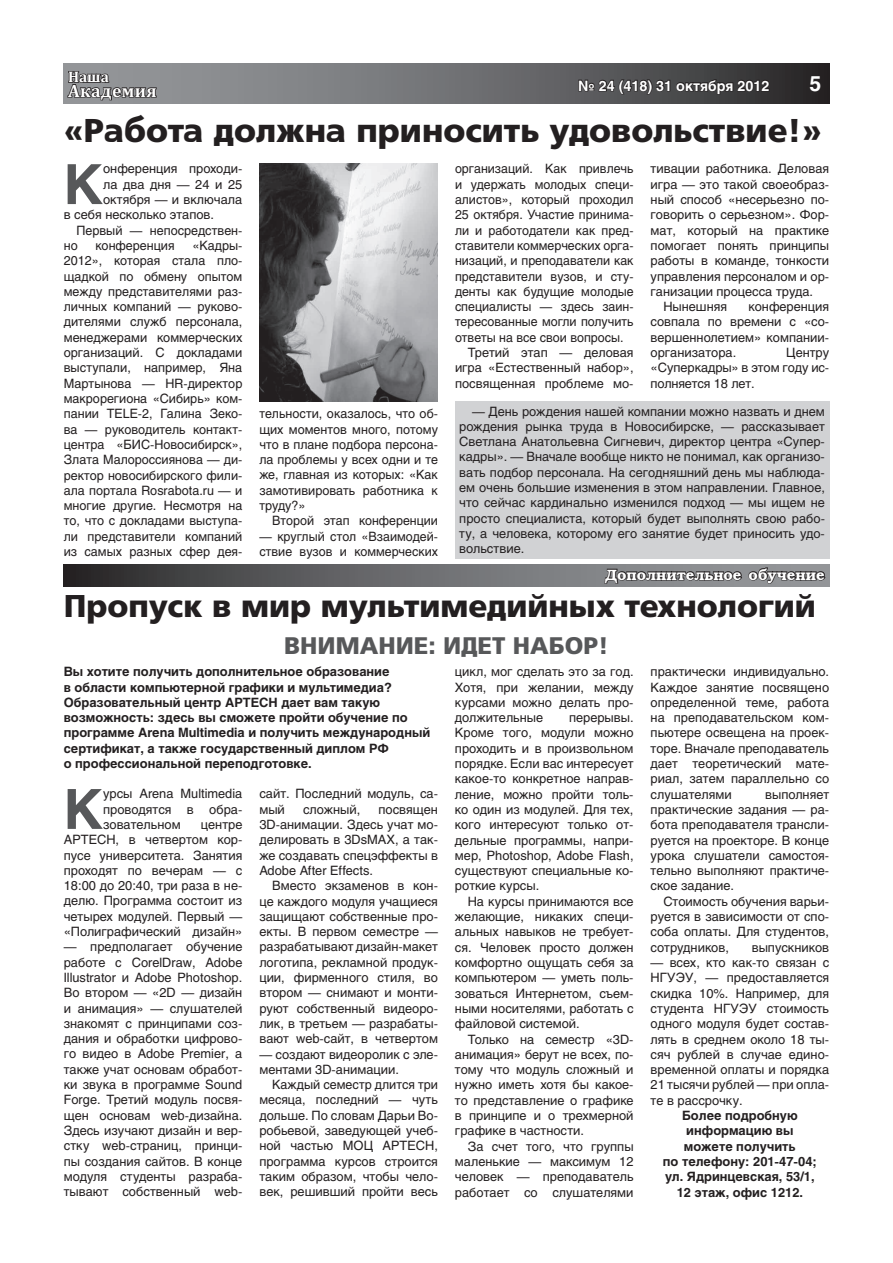
<style>
.page{position:relative;width:893px;height:1263px;background:#fff}
.page>*{position:absolute;margin:0;border:0;box-sizing:border-box;transform-origin:0 0}
.t1{font:700 54.9px "Helios";color:#57585a}
.t2{font:700 33px "AG Foreigner";color:#231f20}
.t3{font:700 31.5px "AG Foreigner";color:#231f20}
.t4{font:700 24px "AG Foreigner";color:#57585a}
.t5{font:700 21px "Helios";color:#fff}
.t6{font:700 17.85px "Cambria";letter-spacing:.02em;color:#fff}
.t7{font:700 15.3px "Cambria";color:#fff}
.t8{font:600 15px "Bookman C";color:#fff}
.t9{font:700 14.25px "Helios";color:#fff}
.t10{font:12.75px/15.3px "Helios";color:#231f20;text-align:justify}
.t11{font:700 12.75px/15.3px "Helios";color:#231f20}
</style>
<div class="page">
<svg style="left:64px;top:64px;width:765px;height:39px;background:#6a6b6e"></svg>
<svg style="left:66px;top:70px;width:92px;height:31px;background:#6b6b6d"></svg>
<svg style="left:578px;top:77px;width:192px;height:18px;background:#3b393b"></svg>
<svg style="left:64px;top:564px;width:765px;height:22px;background:#5e5e60"></svg>
<svg style="left:603px;top:564px;width:223px;height:20px;background:#68686a"></svg>
<div style="left:455px;top:401px;width:374px;height:158px;background:#d1d2d4"></div>
<img style="left:259px;top:164px;width:179px;height:238px">
<p class="t7" style="left:68px;top:66px;width:42px">Наша</p>
<h3 class="t6" style="left:68px;top:78px;width:90px">Академия</h3>
<p class="t9" style="left:578px;top:77px;width:193px">№ 24 (418) 31 октября 2012</p>
<h3 class="t5" style="left:809px;top:71px;width:13px">5</h3>
<h2 class="t2" style="left:64px;top:112px;width:760px">«Работа должна приносить удовольствие!»</h2>
<h1 class="t1" style="left:64px;top:153px;width:41px">К</h1>
<p class="t10" style="left:103px;top:161px;width:141px">онференция проходи-</p>
<p class="t10" style="left:455px;top:161px;width:180px">организаций. Как привлечь</p>
<p class="t10" style="left:455px;top:176px;width:180px">и удержать молодых специ-</p>
<p class="t10" style="left:455px;top:192px;width:180px">алистов», который проходил</p>
<p class="t10" style="left:455px;top:207px;width:180px">25 октября. Участие принима-</p>
<p class="t10" style="left:455px;top:222px;width:180px">ли и работодатели как пред-</p>
<p class="t10" style="left:455px;top:238px;width:180px">ставители коммерческих орга-</p>
<p class="t10" style="left:455px;top:253px;width:180px">низаций, и преподаватели как</p>
<p class="t10" style="left:455px;top:268px;width:180px">представители вузов, и сту-</p>
<p class="t10" style="left:455px;top:284px;width:180px">денты как будущие молодые</p>
<p class="t10" style="left:455px;top:299px;width:180px">специалисты — здесь заин-</p>
<p class="t10" style="left:455px;top:314px;width:180px">тересованные могли получить</p>
<p class="t10" style="left:455px;top:329px;width:170px">ответы на все свои вопросы.</p>
<p class="t10" style="left:468px;top:345px;width:167px">Третий этап — деловая</p>
<p class="t10" style="left:455px;top:360px;width:180px">игра «Естественный набор»,</p>
<p class="t10" style="left:455px;top:375px;width:180px">посвященная проблеме мо-</p>
<p class="t10" style="left:651px;top:161px;width:180px">тивации работника. Деловая</p>
<p class="t10" style="left:651px;top:176px;width:180px">игра — это такой своеобраз-</p>
<p class="t10" style="left:651px;top:192px;width:180px">ный способ «несерьезно по-</p>
<p class="t10" style="left:651px;top:207px;width:180px">говорить о серьезном». Фор-</p>
<p class="t10" style="left:651px;top:222px;width:180px">мат, который на практике</p>
<p class="t10" style="left:651px;top:238px;width:180px">помогает понять принципы</p>
<p class="t10" style="left:651px;top:253px;width:180px">работы в команде, тонкости</p>
<p class="t10" style="left:651px;top:268px;width:180px">управления персоналом и ор-</p>
<p class="t10" style="left:651px;top:284px;width:164px">ганизации процесса труда.</p>
<p class="t10" style="left:663px;top:299px;width:65px">Нынешняя</p>
<p class="t10" style="left:103px;top:176px;width:141px">ла два дня — 24 и 25</p>
<p class="t10" style="left:103px;top:192px;width:141px">октября — и включала</p>
<p class="t10" style="left:64px;top:207px;width:152px">в себя несколько этапов.</p>
<p class="t10" style="left:77px;top:222px;width:167px">Первый — непосредствен-</p>
<p class="t10" style="left:64px;top:238px;width:15px">но</p>
<p class="t10" style="left:96px;top:238px;width:81px">конференция</p>
<p class="t10" style="left:64px;top:238px;width:180px;text-indent:129px">«Кадры-2012», которая стала пло&shy;щадкой по обмену опытом между представителями раз&shy;личных компаний — руково&shy;дителями служб персонала, менеджерами коммерческих организаций. С докладами выступали, например, Яна Мартынова — HR-директор макрорегиона «Сибирь» ком&shy;пании TELE-2, Галина Зеко&shy;ва — руководитель контакт&shy;центра «БИС-Новосибирск», Злата Малороссиянова — ди&shy;ректор новосибирского фили&shy;ала портала Rosrabota.ru — и многие другие. Несмотря на то, что с докладами выступа&shy;ли представители компаний из самых разных сфер дея-</p>
<h3 class="t3" style="left:64px;top:588px;width:754px">Пропуск в мир мультимедийных технологий</h3>
<p class="t10" style="left:651px;top:299px;width:180px;text-indent:98px">конференция совпала по времени с «со&shy;вершеннолетием» компании&shy;организатора.</p>
<p class="t10" style="left:651px;top:345px;width:180px;text-indent:136px">Центру «Суперкадры» в этом году ис&shy;полняется 18 лет.</p>
<p class="t10" style="left:459px;top:403px;width:367px;text-indent:13px">— День рождения нашей компании можно назвать и днем рождения рынка труда в Новосибирске, — рассказывает Светлана Анатольевна Сигневич, директор центра «Супер&shy;кадры». — Вначале вообще никто не понимал, как организо&shy;вать подбор персонала. На сегодняшний день мы наблюда&shy;ем очень большие изменения в этом направлении. Главное, что сейчас кардинально изменился подход — мы ищем не просто специалиста, который будет выполнять свою рабо&shy;ту, а человека, которому его занятие будет приносить удо&shy;вольствие.</p>
<p class="t10" style="left:259px;top:406px;width:180px">тельности, оказалось, что об&shy;щих моментов много, потому что в плане подбора персона&shy;ла проблемы у всех одни и те же, главная из которых: «Как замотивировать работника к труду?»</p>
<p class="t10" style="left:272px;top:513px;width:167px">Второй этап конференции</p>
<p class="t10" style="left:259px;top:528px;width:180px">— круглый стол «Взаимодей&shy;ствие вузов и коммерческих</p>
<p class="t8" style="left:605px;top:566px;width:221px">Дополнительное обучение</p>
<h3 class="t4" style="left:284px;top:632px;width:326px">ВНИМАНИЕ: ИДЕТ НАБОР!</h3>
<p class="t11" style="left:64px;top:664px;width:368px">Вы хотите получить дополнительное образование<br>в области компьютерной графики и мультимедиа?<br>Образовательный центр APTECH дает вам такую возможность: здесь вы сможете пройти обучение по программе Arena Multimedia и получить международный сертификат, а также государственный диплом РФ<br>о профессиональной переподготовке.</p>
<p class="t10" style="left:259px;top:786px;width:180px">сайт. Последний модуль, са&shy;мый</p>
<p class="t10" style="left:455px;top:664px;width:180px">цикл, мог сделать это за год.<br>Хотя, при желании, между курсами можно делать про&shy;должительные</p>
<p class="t10" style="left:455px;top:710px;width:180px;text-indent:114px">перерывы.<br>Кроме того, модули можно проходить и в произвольном порядке. Если вас интересует какое-то конкретное направ&shy;ление, можно пройти толь&shy;ко один из модулей. Для тех, кого интересуют только от&shy;дельные программы, напри&shy;мер, Photoshop, Adobe Flash, существуют специальные ко&shy;роткие курсы.</p>
<p class="t10" style="left:455px;top:893px;width:180px;text-indent:13px">На курсы принимаются все желающие, никаких специ&shy;альных навыков не требует&shy;ся. Человек просто должен комфортно ощущать себя за компьютером — уметь поль&shy;зоваться Интернетом, съем&shy;ными носителями, работать с файловой системой.</p>
<p class="t10" style="left:455px;top:1031px;width:180px;text-indent:13px">Только на семестр «3D&shy;анимация» берут не всех, по&shy;тому что модуль сложный и нужно иметь хотя бы какое&shy;то представление о графике в принципе и о трехмерной графике в частности.</p>
<p class="t10" style="left:455px;top:1138px;width:180px;text-indent:13px">За счет того, что группы маленькие — максимум 12 человек — преподаватель работает со слушателями</p>
<h1 class="t1" style="left:64px;top:777px;width:41px">К</h1>
<p class="t10" style="left:103px;top:786px;width:141px">урсы Arena Multimedia проводятся в обра&shy;зовательном</p>
<p class="t10" style="left:303px;top:801px;width:59px">сложный,</p>
<p class="t10" style="left:259px;top:801px;width:180px;text-indent:119px">посвящен 3D-анимации. Здесь учат мо&shy;делировать в 3DsMAX, а так&shy;же создавать спецэффекты в Adobe After Effects.</p>
<p class="t10" style="left:259px;top:878px;width:180px;text-indent:13px">Вместо экзаменов в кон&shy;це каждого модуля учащиеся защищают собственные про&shy;екты. В первом семестре — разрабатывают дизайн-макет логотипа, рекламной продук&shy;ции, фирменного стиля, во втором — снимают и монти&shy;руют собственный видеоро&shy;лик, в третьем — разрабаты&shy;вают web-сайт, в четвертом</p>
<p class="t10" style="left:259px;top:1046px;width:180px">— создают видеоролик с эле&shy;ментами 3D-анимации.</p>
<p class="t10" style="left:259px;top:1077px;width:180px;text-indent:13px">Каждый семестр длится три месяца, последний — чуть дольше. По словам Дарьи Во&shy;робьевой, заведующей учеб&shy;ной частью МОЦ APTECH, программа курсов строится таким образом, чтобы чело&shy;век, решивший пройти весь</p>
<p class="t10" style="left:64px;top:817px;width:180px;text-indent:137px">центре APTECH, в четвертом кор&shy;пусе университета. Занятия проходят по вечерам — с 18:00 до 20:40, три раза в не&shy;делю. Программа состоит из четырех модулей. Первый — «Полиграфический дизайн»</p>
<p class="t10" style="left:64px;top:939px;width:180px">— предполагает обучение работе с CorelDraw, Adobe Illustrator и Adobe Photoshop.<br>Во втором — «2D — дизайн и анимация» — слушателей знакомят с принципами соз&shy;дания и обработки цифрово&shy;го видео в Adobe Premier, а также учат основам обработ&shy;ки звука в программе Sound Forge. Третий модуль посвя&shy;щен основам web-дизайна.<br>Здесь изучают дизайн и вер&shy;стку web-страниц, принци&shy;пы создания сайтов. В конце модуля студенты разраба&shy;тывают собственный web-</p>
<p class="t10" style="left:651px;top:664px;width:180px">практически индивидуально.<br>Каждое занятие посвящено определенной теме, работа на преподавательском ком&shy;пьютере освещена на проек&shy;торе. Вначале преподаватель дает теоретический мате&shy;риал, затем параллельно со слушателями</p>
<p class="t10" style="left:651px;top:786px;width:180px;text-indent:115px">выполняет практические задания — ра&shy;бота преподавателя трансли&shy;руется на проекторе. В конце урока слушатели самостоя&shy;тельно выполняют практиче&shy;ское задание.</p>
<p class="t10" style="left:651px;top:893px;width:180px;text-indent:13px">Стоимость обучения варьи&shy;руется в зависимости от спо&shy;соба оплаты. Для студентов, сотрудников,</p>
<p class="t10" style="left:752px;top:939px;width:79px">выпускников</p>
<p class="t10" style="left:651px;top:955px;width:180px">— всех, кто как-то связан с НГУЭУ, — предоставляется скидка 10%. Например, для студента НГУЭУ стоимость одного модуля будет состав&shy;лять в среднем около 18 ты&shy;сяч рублей в случае едино&shy;временной оплаты и порядка 21 тысячи рублей — при опла&shy;те в рассрочку.</p>
<p class="t11" style="left:663px;top:1108px;width:155px;text-align:center">Более подробную информацию вы можете получить<br>по телефону: 201-47-04; ул. Ядринцевская, 53/1,<br>12 этаж, офис 1212.</p>
</div>
